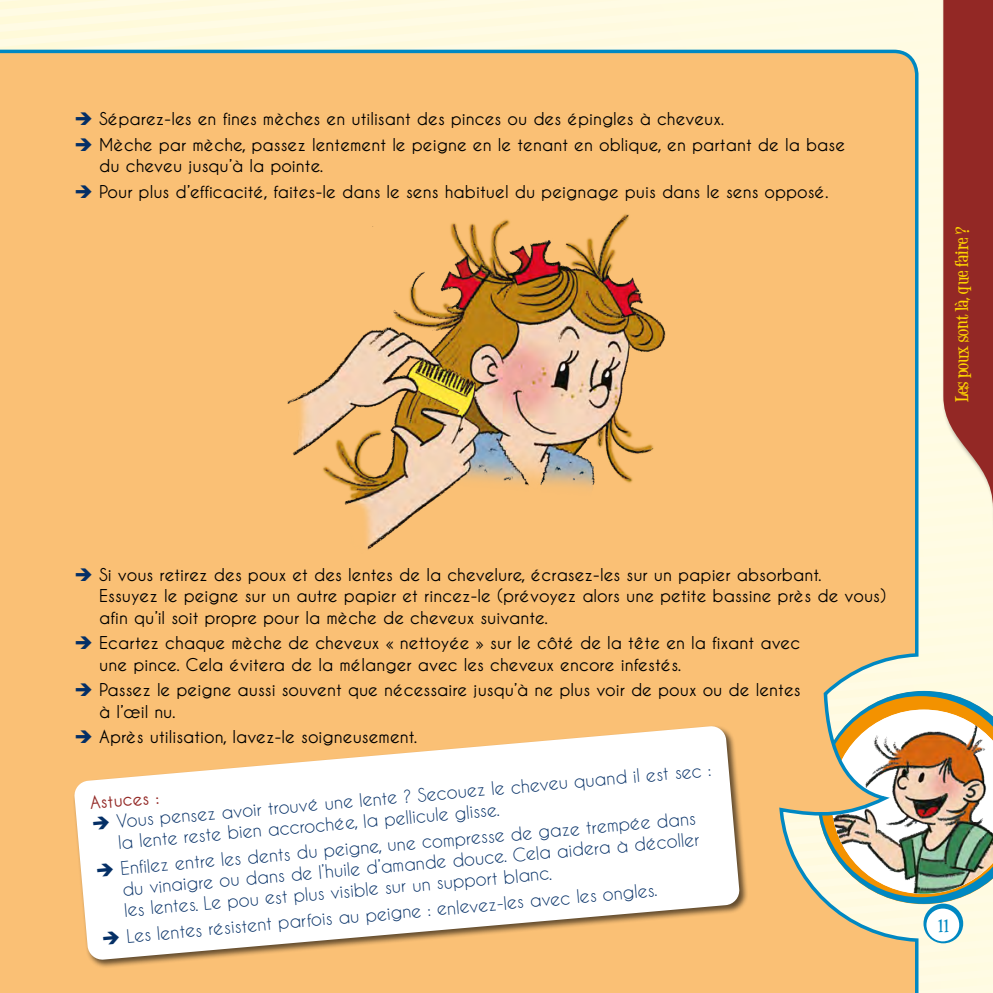
<style>
.page{position:relative;width:993px;height:993px;background:#fff}
.page>*{position:absolute;margin:0;border:0;box-sizing:border-box;transform-origin:0 0}
.t1{font:700 17.5px/21px "Caviar Dreams";color:#000}
.t2{font:17.5px/21px "Caviar Dreams";color:#042f66}
.t3{font:700 17.5px "Caviar Dreams";color:#932825}
.t4{font:700 14px "Desigers";color:#ffd500}
.t5{font:700 14px "Desigers";color:#0088c2}
</style>
<div class="page">
<div style="left:0;top:0;width:992px;height:992px;background:#fffbe2"></div>
<svg style="left:919px;top:690px;width:73px;height:213px;background:#b3bc99"></svg>
<img style="left:919px;top:717px;width:73px;height:176px">
<div style="left:0;top:48px;width:919px;height:944px;background:#fac075"></div>
<div style="left:73px;top:724px;width:674px;height:244px;background:#000;opacity:.6"></div>
<svg style="left:74px;top:725px;width:665px;height:234px"></svg>
<img style="left:287px;top:210px;width:382px;height:344px">
<svg style="left:923px;top:903px;width:39px;height:40px"></svg>
<div style="left:926px;top:908px;width:32px;height:33px;background:#fff;border-radius:50%"></div>
<div style="left:940px;top:0;width:52px;height:603px;background:#fffbe2"></div>
<svg style="left:943px;top:0;width:49px;height:497px;background:#9d3c37"></svg>
<svg style="left:76px;top:112px;width:16px;height:13px"></svg>
<svg style="left:76px;top:138px;width:16px;height:13px"></svg>
<svg style="left:76px;top:185px;width:16px;height:13px"></svg>
<svg style="left:76px;top:568px;width:16px;height:13px"></svg>
<svg style="left:76px;top:636px;width:16px;height:13px"></svg>
<svg style="left:76px;top:683px;width:16px;height:13px"></svg>
<svg style="left:76px;top:730px;width:16px;height:13px"></svg>
<svg style="left:93px;top:815px;width:16px;height:14px"></svg>
<svg style="left:97px;top:862px;width:17px;height:14px"></svg>
<svg style="left:103px;top:930px;width:16px;height:14px"></svg>
<p class="t1" style="left:99px;top:108px;width:626px">Séparez-les en fines mèches en utilisant des pinces ou des épingles à cheveux.</p>
<p class="t1" style="left:99px;top:134px;width:747px">Mèche par mèche, passez lentement le peigne en le tenant en oblique, en partant de la base du cheveu jusqu’à la pointe.</p>
<p class="t1" style="left:99px;top:181px;width:730px">Pour plus d’efficacité, faites-le dans le sens habituel du peignage puis dans le sens opposé.</p>
<p class="t4" style="left:951px;top:402px;width:177px;rotate:-90deg">Les poux sont là, que faire ?</p>
<p class="t1" style="left:99px;top:564px;width:788px">Si vous retirez des poux et des lentes de la chevelure, écrasez-les sur un papier absorbant.<br>Essuyez le peigne sur un autre papier et rincez-le (prévoyez alors une petite bassine près de vous) afin qu’il soit propre pour la mèche de cheveux suivante.</p>
<p class="t1" style="left:99px;top:632px;width:702px">Ecartez chaque mèche de cheveux « nettoyée » sur le côté de la tête en la fixant avec une pince. Cela évitera de la mélanger avec les cheveux encore infestés.</p>
<p class="t1" style="left:99px;top:679px;width:702px">Passez le peigne aussi souvent que nécessaire jusqu’à ne plus voir de poux ou de lentes à l’œil nu.</p>
<p class="t1" style="left:99px;top:726px;width:319px">Après utilisation, lavez-le soigneusement.</p>
<p class="t2" style="left:116px;top:810px;width:598px;rotate:-5deg">Vous pensez avoir trouvé une lente ? Secouez le cheveu quand il est sec : la lente reste bien accrochée, la pellicule glisse.</p>
<p class="t3" style="left:89px;top:792px;width:71px;rotate:-5deg">Astuces :</p>
<p class="t2" style="left:120px;top:857px;width:580px;text-align:justify;rotate:-5deg">Enfi lez entre les dents du peigne, une compresse de gaze trempée dans du vinaigre ou dans de l’huile d’amande douce. Cela aidera à décoller les lentes. Le pou est plus visible sur un support blanc.</p>
<p class="t2" style="left:126px;top:925px;width:534px;rotate:-5deg">Les lentes résistent parfois au peigne : enlevez-les avec les ongles.</p>
<p class="t5" style="left:937px;top:914px;width:13px">11</p>
</div>
